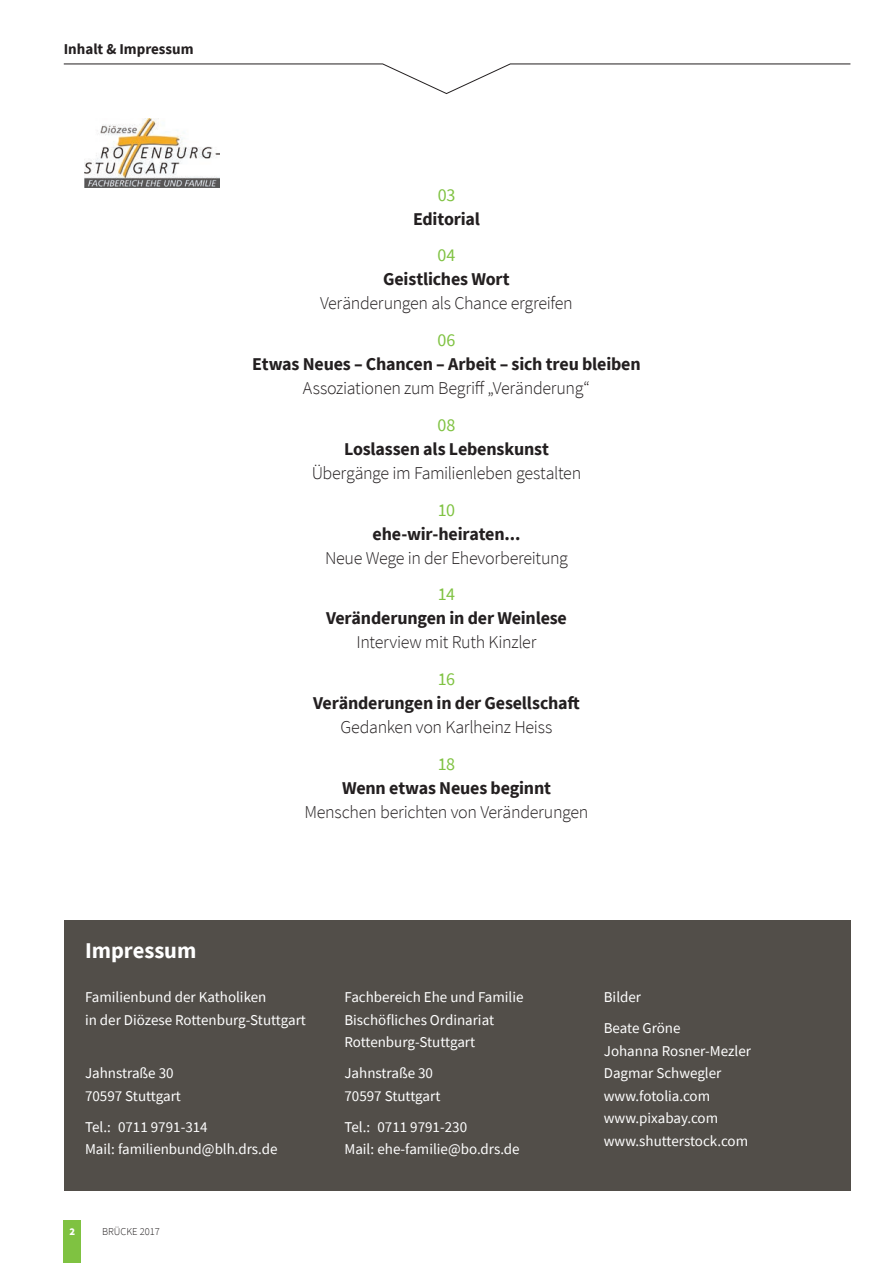
<style>
.page{position:relative;width:893px;height:1263px;background:#fff}
.page>*{position:absolute;margin:0;border:0;box-sizing:border-box;transform-origin:0 0}
.Subheadline{font:700 22.5px "Source Sans Pro";color:#fff}
.t1{font:700 18px/24px "Source Sans Pro";letter-spacing:-.01em;color:#231f20;text-align:center}
.t2{font:300 18px/24px "Source Sans Pro";letter-spacing:-.02em;color:#231f20;text-align:center}
.t3{font:18px "Source Sans Pro";letter-spacing:-.01em;color:#7fc241}
.Fließtext{font:15px/22.5px "Source Sans Pro";color:#fff}
.t4{font:700 15px "Source Sans Pro";color:#231f20}
.t5{font:300 10.5px "Source Sans Pro";color:#231f20}
.t6{font:900 10.5px "Source Sans Pro";color:#fff}
.s1{font-weight:700}
.s2{font-weight:300}
.s3{font-weight:400;color:#7fc241}
</style>
<div class="page">
<div style="left:64px;top:1220px;width:17px;height:43px;background:#7fc241"></div>
<div style="left:64px;top:920px;width:786px;height:270px;background:#524e49"></div>
<img style="left:84px;top:119px;width:135px;height:69px">
<svg style="left:63px;top:64px;width:788px;height:30px"></svg>
<p class="t4" style="left:64px;top:39px;width:131px">Inhalt &amp; Impressum</p>
<p class="t3" style="left:438px;top:183px;width:19px">03</p>
<p class="t1" style="left:413px;top:206px;width:68px">Editorial</p>
<p class="t3" style="left:437px;top:244px;width:20px">04</p>
<p class="t2" style="left:320px;top:267px;width:254px"><span class="s1">Geistliches Wort<br></span>Veränderungen als Chance ergreifen</p>
<p class="t3" style="left:437px;top:329px;width:19px">06</p>
<p class="t1" style="left:252px;top:352px;width:390px">Etwas Neues – Chancen – Arbeit – sich treu bleiben<br><span class="s2">Assoziationen zum Begriff „Veränderung“</span></p>
<p class="t3" style="left:438px;top:413px;width:19px">08</p>
<p class="t1" style="left:344px;top:437px;width:206px">Loslassen als Lebenskunst</p>
<p class="t2" style="left:312px;top:461px;width:271px">Übergänge im Familienleben gestalten</p>
<p class="t2" style="left:325px;top:498px;width:244px"><span class="s3">10<br></span><span class="s1">ehe-wir-heiraten...<br></span>Neue Wege in der Ehevorbereitung</p>
<p class="t1" style="left:326px;top:582px;width:242px"><span class="s3">14<br></span>Veränderungen in der Weinlese<br><span class="s2">Interview mit Ruth Kinzler</span></p>
<p class="t3" style="left:438px;top:668px;width:19px">16</p>
<p class="t1" style="left:313px;top:691px;width:268px">Veränderungen in der Gesellschaft<br><span class="s2">Gedanken von Karlheinz Heiss</span></p>
<p class="t3" style="left:438px;top:752px;width:19px">18</p>
<p class="t2" style="left:304px;top:776px;width:285px"><span class="s1">Wenn etwas Neues beginnt<br></span>Menschen berichten von Veränderungen</p>
<p class="Subheadline" style="left:85px;top:935px;width:113px">Impressum</p>
<p class="Fließtext" style="left:85px;top:986px;width:222px">Familienbund der Katholiken<br>in der Diözese Rottenburg-Stuttgart</p>
<p class="Fließtext" style="left:85px;top:1062px;width:97px">Jahnstraße 30<br>70597 Stuttgart</p>
<p class="Fließtext" style="left:85px;top:1115px;width:194px">Tel.: 0711 9791-314<br>Mail: familienbund@blh.drs.de</p>
<p class="t6" style="left:69px;top:1224px;width:7px">2</p>
<p class="t5" style="left:102px;top:1225px;width:59px">BRÜCKE 2017</p>
<p class="Fließtext" style="left:344px;top:986px;width:181px">Fachbereich Ehe und Familie<br>Bischöfliches Ordinariat<br>Rottenburg-Stuttgart</p>
<p class="Fließtext" style="left:344px;top:1062px;width:97px">Jahnstraße 30<br>70597 Stuttgart</p>
<p class="Fließtext" style="left:344px;top:1115px;width:177px">Tel.: 0711 9791-230<br>Mail: ehe-familie@bo.drs.de</p>
<p class="Fließtext" style="left:604px;top:986px;width:39px">Bilder</p>
<p class="Fließtext" style="left:604px;top:1017px;width:149px">Beate Gröne<br>Johanna Rosner-Mezler<br>Dagmar Schwegler www.fotolia.com www.pixabay.com www.shutterstock.com</p>
</div>
